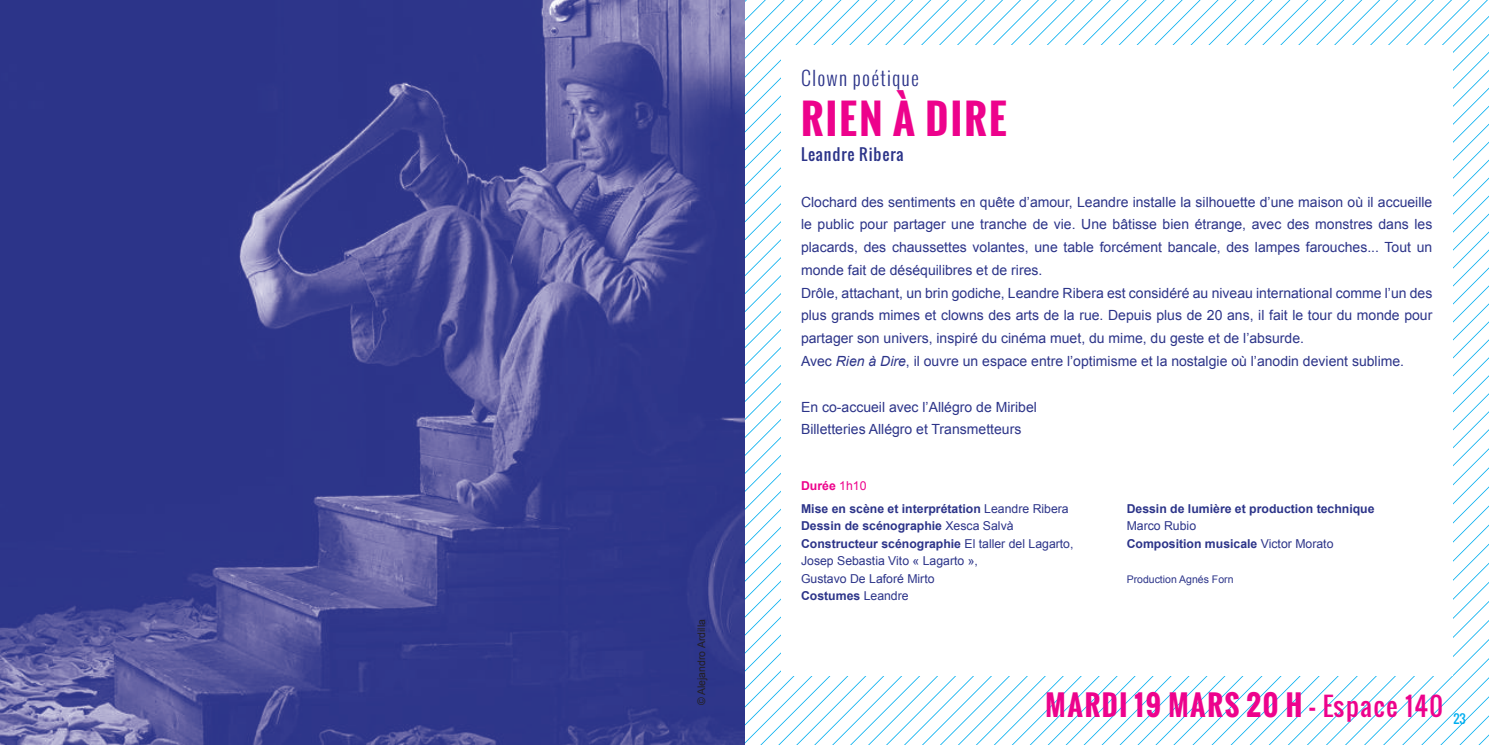
<style>
.page{position:relative;width:1489px;height:745px;background:#fff}
.page>*{position:absolute;margin:0;border:0;box-sizing:border-box;transform-origin:0 0}
.t1{font:700 40.25px "Oswald";letter-spacing:.06em;color:#ed028c}
.t2{font:700 28px "Oswald";letter-spacing:.06em;color:#ed028c}
.t3{font:300 19.25px "Oswald";letter-spacing:.06em;color:#2c3489}
.t4{font:15.75px "Oswald";letter-spacing:.06em;color:#2c3489}
.t5{font:14px/22.8px "Arial";color:#2c3489}
.t6{font:12.25px/17.5px "Arial";color:#2c3489}
.t7{font:700 12.25px/22.8px "Arial";color:#2c3489}
.t8{font:12.25px "Oswald";color:#00aeef}
.t9{font:10.5px "Arial";color:#2c3489}
.t10{font:10.5px "Arial";color:#231f20}
.s1{font-style:italic}
.s2{color:#ed028c}
.s3{font-weight:400;color:#ed028c}
.s4{font-weight:400}
.s5{font-weight:700}
.s6{font-weight:400;font-size:25.55px}
</style>
<div class="page">
<svg style="left:744px;top:0;width:743px;height:743px"></svg>
<svg style="left:744px;top:0;width:725px;height:725px"></svg>
<svg style="left:744px;top:0;width:707px;height:707px"></svg>
<svg style="left:744px;top:0;width:689px;height:689px"></svg>
<svg style="left:744px;top:175px;width:37px;height:30px"></svg>
<svg style="left:744px;top:0;width:398px;height:147px"></svg>
<img style="left:0;top:0;width:744px;height:744px">
<div style="left:781px;top:45px;width:670px;height:630px;background:#fff"></div>
<p class="t10" style="left:694px;top:704px;width:87px;rotate:-90deg">© Alejandro Ardilla</p>
<h3 class="t3" style="left:801px;top:64px;width:119px">Clown poétique</h3>
<h1 class="t1" style="left:801px;top:89px;width:207px">RIEN À DIRE</h1>
<p class="t4" style="left:801px;top:142px;width:104px">Leandre Ribera</p>
<p class="t5" style="left:801px;top:190px;width:633px">Clochard des sentiments en quête d’amour, Leandre installe la silhouette d’une maison où il accueille le public pour partager une tranche de vie. Une bâtisse bien étrange, avec des monstres dans les placards, des chaussettes volantes, une table forcément bancale, des lampes farouches... Tout un monde fait de déséquilibres et de rires.<br>Drôle, attachant, un brin godiche, Leandre Ribera est considéré au niveau international comme l’un des plus grands mimes et clowns des arts de la rue. Depuis plus de 20 ans, il fait le tour du monde pour partager son univers, inspiré du cinéma muet, du mime, du geste et de l’absurde.<br>Avec <span class="s1">Rien à Dire</span>, il ouvre un espace entre l’optimisme et la nostalgie où l’anodin devient sublime.</p>
<p class="t5" style="left:801px;top:395px;width:237px">En co-accueil avec l’Allégro de Miribel<br>Billetteries Allégro et Transmetteurs</p>
<p class="t7" style="left:801px;top:474px;width:269px"><span class="s2">Durée</span> <span class="s3">1h10<br></span>Mise en scène et interprétation <span class="s4">Leandre Ribera</span></p>
<p class="t6" style="left:801px;top:516px;width:274px"><span class="s5">Dessin de scénographie</span> Xesca Salvà<br><span class="s5">Constructeur scénographie</span> El taller del Lagarto,<br>Josep Sebastia Vito « Lagarto »,<br>Gustavo De Laforé Mirto<br><span class="s5">Costumes</span> Leandre</p>
<p class="t7" style="left:1126px;top:497px;width:249px">Dessin de lumière et production technique</p>
<p class="t6" style="left:1126px;top:517px;width:208px">Marco Rubio<br><span class="s5">Composition musicale</span> Victor Morato</p>
<p class="t9" style="left:1126px;top:571px;width:108px">Production Agnés Forn</p>
<h2 class="t2" style="left:1045px;top:684px;width:399px">MARDI 19 MARS 20 H - <span class="s6">Espace 140</span></h2>
<p class="t8" style="left:1453px;top:709px;width:14px">23</p>
</div>
